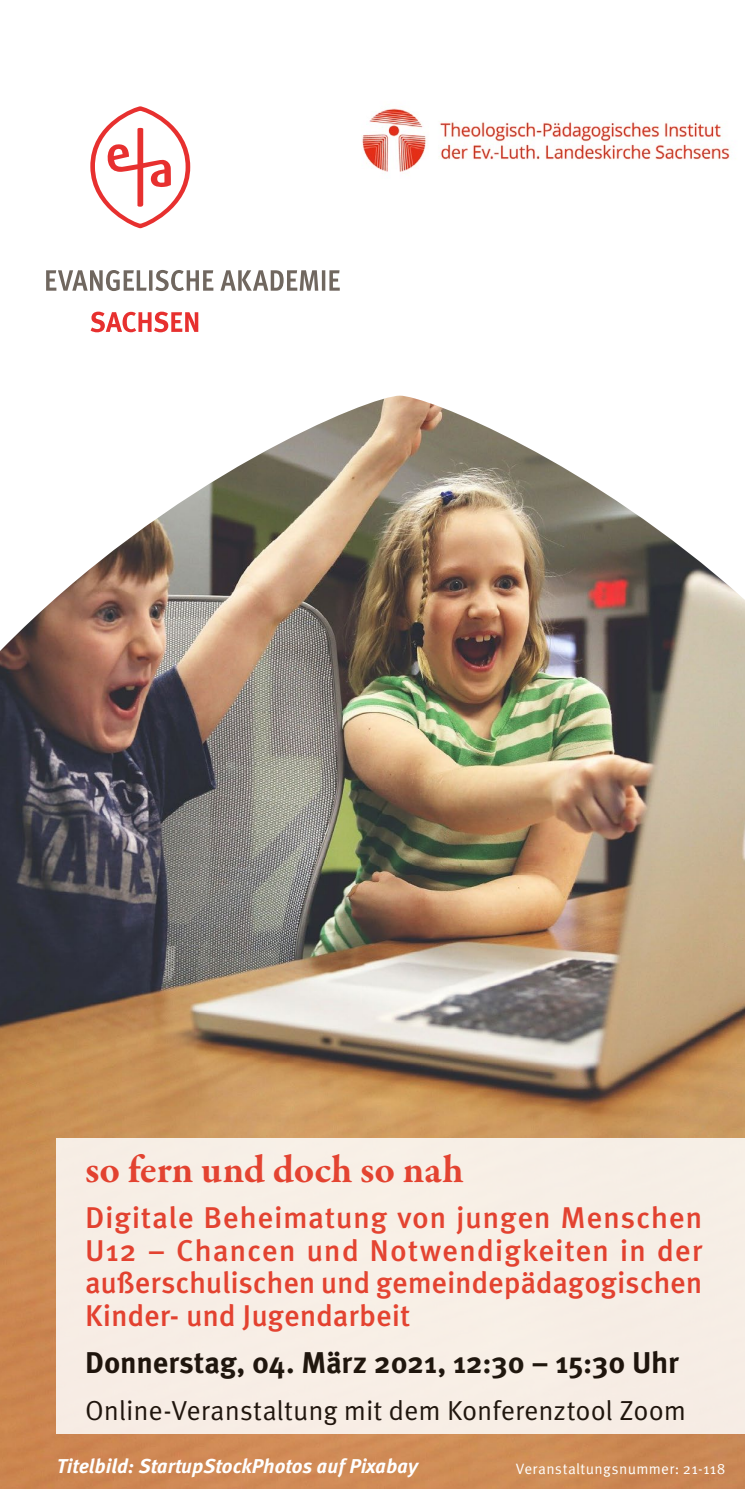
<style>
.page{position:relative;width:745px;height:1489px;background:#fff}
.page>*{position:absolute;margin:0;border:0;box-sizing:border-box;transform-origin:0 0}
.t1{font:700 40px "Garamond Premr Pro";color:#e73429}
.t2{font:500 30px/32.5px "Meta OT";letter-spacing:-.01em;color:#e73429;text-align:justify}
.t3{font:700 30px "Meta OT";letter-spacing:-.005em;color:#000}
.t4{font:27.5px "Meta OT";letter-spacing:-.005em;color:#000}
.t5{font:italic 700 20px "Meta OT";color:#fff}
.t6{font:15px "Meta OT";letter-spacing:.02em;color:#fff}
</style>
<div class="page">
<img style="left:0;top:395px;width:744px;height:1093px">
<svg style="left:46px;top:270px;width:293px;height:21px"></svg>
<svg style="left:90px;top:106px;width:100px;height:122px"></svg>
<svg style="left:91px;top:311px;width:107px;height:21px"></svg>
<div style="left:57px;top:1138px;width:687px;height:295px;background:#f7eee5"></div>
<img style="left:362px;top:108px;width:368px;height:64px">
<h1 class="t1" style="left:85px;top:1144px;width:380px">so fern und doch so nah</h1>
<p class="t2" style="left:85px;top:1201px;width:618px">Digitale Beheimatung von jungen Menschen U12 – Chancen und Notwendigkeiten in der außerschulischen und gemeindepädagogischen Kinder- und Jugendarbeit</p>
<p class="t3" style="left:85px;top:1343px;width:595px">Donnerstag, 04. März 2021, 12:30 – 15:30 Uhr</p>
<p class="t4" style="left:85px;top:1393px;width:602px">Online-Veranstaltung mit dem Konferenztool Zoom</p>
<p class="t5" style="left:57px;top:1453px;width:362px">Titelbild: StartupStockPhotos auf Pixabay</p>
<p class="t6" style="left:515px;top:1459px;width:211px">Veranstaltungsnummer: 21-118</p>
</div>
